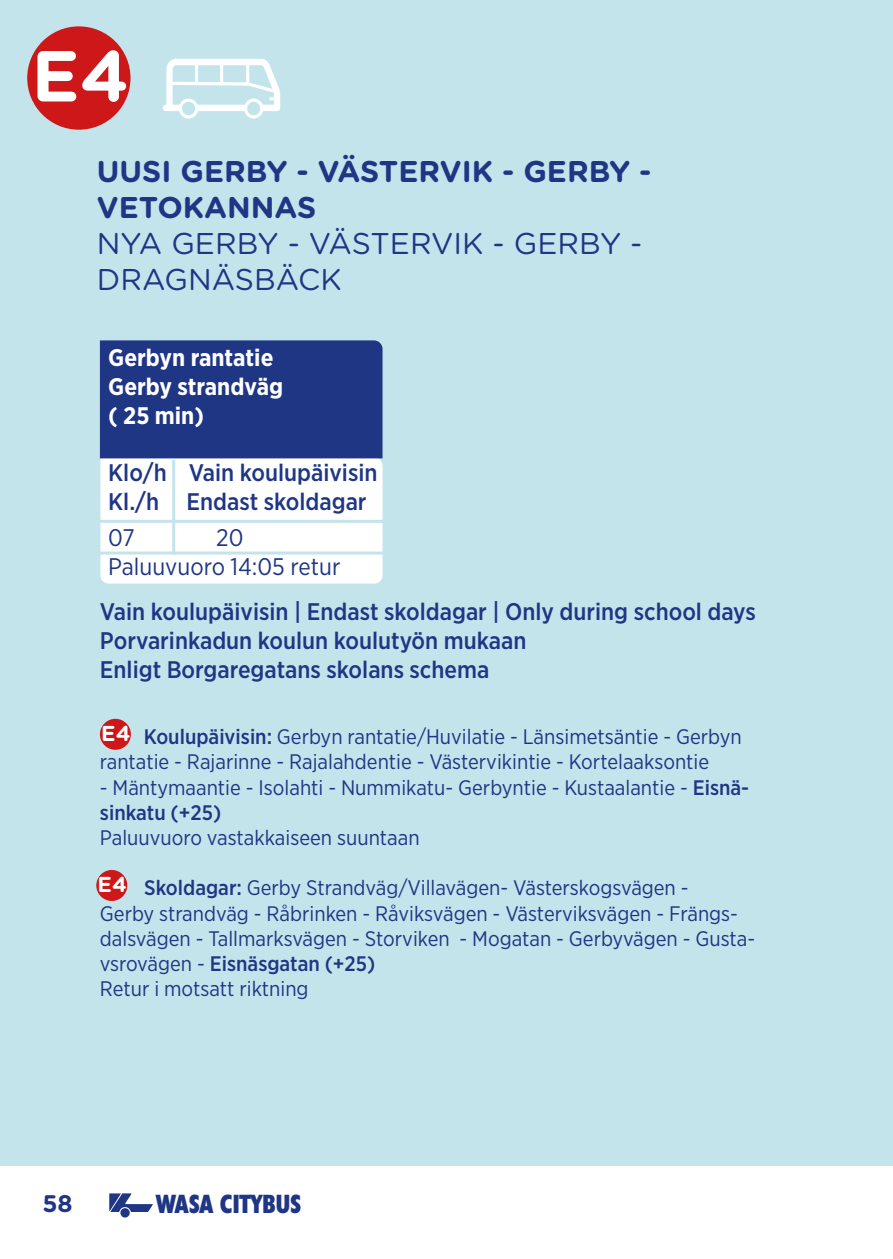
<style>
.page{position:relative;width:893px;height:1259px;background:#fff}
.page>*{position:absolute;margin:0;border:0;box-sizing:border-box;transform-origin:0 0}
.t1{font:700 72px "Gotham Rounded";color:#fff}
.t2{font:700 30px/36px "Gotham Rounded";color:#1f3685}
.t3{font:30px/36px "Gotham Rounded";color:#1f3685}
.t4{font:700 condensed 26.7px "Humanist 521 BT Xtra";letter-spacing:-.015em;color:#1f3685;scale:.88 1}
.t5{font:500 24px/28.8px "Gotham Narrow";color:#1f3685}
.t6{font:700 24px/28.8px "Gotham Narrow";color:#fff}
.t7{font:24px/28.8px "Gotham Narrow";color:#1f3685;text-align:center}
.t8{font:700 24px "Gotham Rounded";color:#1f3685}
.t9{font:700 21.6px "Gotham Rounded";color:#fff}
.t10{font:21px/25.2px "Gotham Narrow";color:#1f3685}
.s1{font-weight:500}
</style>
<div class="page">
<svg style="left:109px;top:1193px;width:44px;height:25px"></svg>
<div style="left:0;top:0;width:893px;height:1165px;background:#c3e4eb"></div>
<div style="left:27px;top:26px;width:104px;height:104px;background:#cd1719;border-radius:50%"></div>
<div style="left:100px;top:719px;width:31px;height:31px;background:#cd1719;border-radius:50%"></div>
<div style="left:96px;top:870px;width:31px;height:31px;background:#cd1719;border-radius:50%"></div>
<svg style="left:100px;top:340px;width:282px;height:243px;background:#909cc2"></svg>
<svg style="left:163px;top:59px;width:117px;height:60px"></svg>
<hr style="left:172px;top:460px;width:3px;height:94px;background:#c3e4eb">
<h1 class="t1" style="left:31px;top:23px;width:99px">E4</h1>
<h2 class="t2" style="left:97px;top:152px;width:556px">UUSI GERBY - VÄSTERVIK - GERBY -<br>VETOKANNAS</h2>
<h2 class="t3" style="left:97px;top:224px;width:547px">NYA GERBY - VÄSTERVIK - GERBY -<br>DRAGNÄSBÄCK</h2>
<p class="t6" style="left:108px;top:343px;width:176px">Gerbyn rantatie<br>Gerby strandväg ( 25 min)</p>
<p class="t5" style="left:108px;top:458px;width:271px">Klo/h Vain koulupäivisin<br>Kl./h Endast skoldagar</p>
<p class="t7" style="left:108px;top:523px;width:28px">07</p>
<p class="t7" style="left:108px;top:523px;width:234px">20<br>Paluuvuoro 14:05 retur</p>
<p class="t5" style="left:100px;top:597px;width:657px">Vain koulupäivisin | Endast skoldagar | Only during school days<br>Porvarinkadun koulun koulutyön mukaan<br>Enligt Borgaregatans skolans schema</p>
<p class="t9" style="left:101px;top:718px;width:31px">E4</p>
<p class="t10" style="left:100px;top:723px;width:643px;text-indent:44px"><span class="s1">Koulupäivisin:</span> Gerbyn rantatie/Huvilatie - Länsimetsäntie - Gerbyn rantatie - Rajarinne - Rajalahdentie - Västervikintie - Kortelaaksontie</p>
<p class="t10" style="left:100px;top:774px;width:651px">- Mäntymaantie - Isolahti - Nummikatu- Gerbyntie - Kustaalantie - <span class="s1">Eisnä&shy;sinkatu (+25)</span></p>
<p class="t10" style="left:100px;top:824px;width:321px">Paluuvuoro vastakkaiseen suuntaan</p>
<p class="t10" style="left:100px;top:875px;width:657px;text-indent:44px"><span class="s1">Skoldagar:</span> Gerby Strandväg/Villavägen- Västerskogsvägen -<br>Gerby strandväg - Råbrinken - Råviksvägen - Västerviksvägen - Frängs&shy;dalsvägen - Tallmarksvägen - Storviken - Mogatan - Gerbyvägen - Gusta&shy;vsrovägen - <span class="s1">Eisnäsgatan (+25)<br></span>Retur i motsatt riktning</p>
<p class="t9" style="left:98px;top:869px;width:31px">E4</p>
<p class="t8" style="left:43px;top:1185px;width:32px">58</p>
<p class="t4" style="left:156px;top:1188px;width:167px">WASA CITYBUS</p>
</div>
